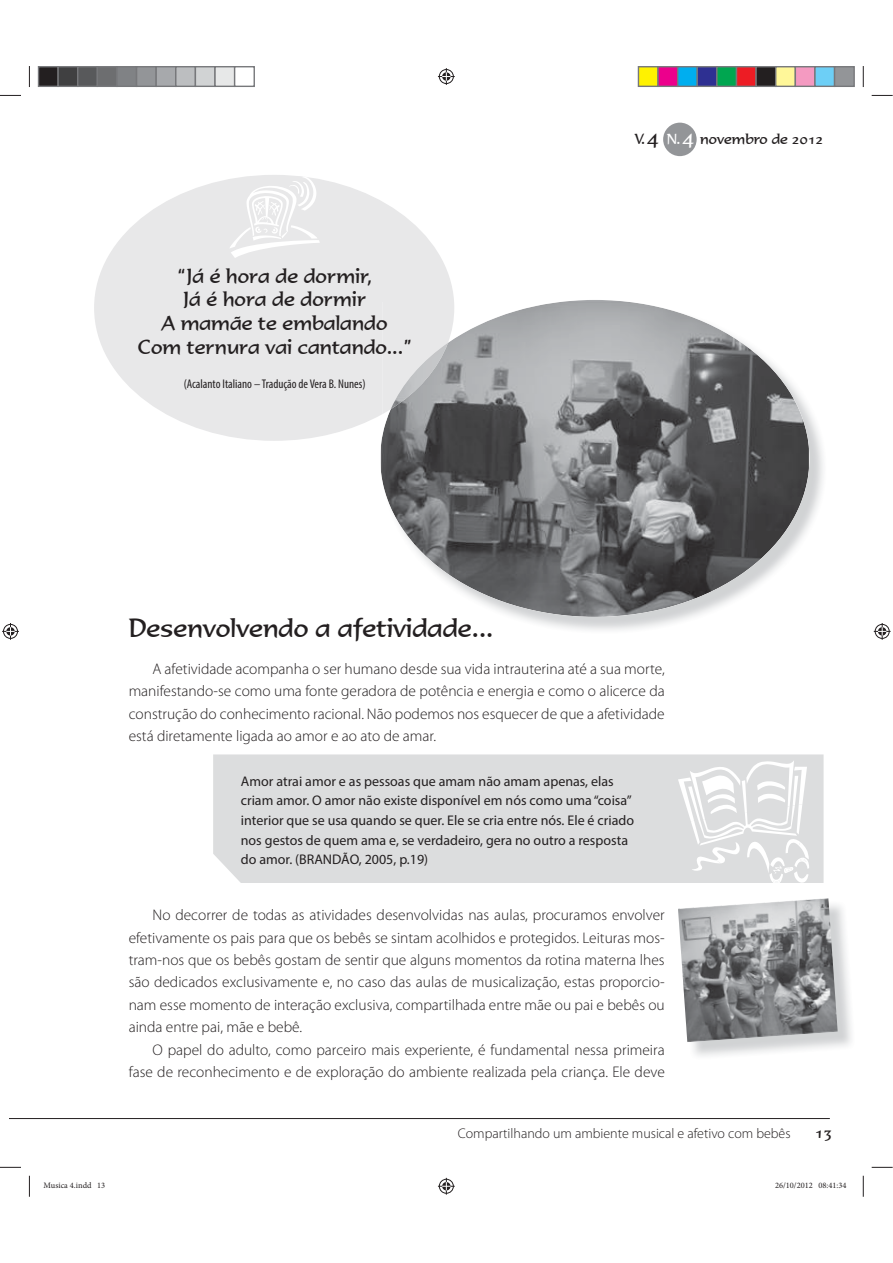
<style>
.page{position:relative;width:893px;height:1263px;background:#fff}
.page>*{position:absolute;margin:0;border:0;box-sizing:border-box;transform-origin:0 0}
.t1{font:25.2px "Formal 436 BT";color:#231f20}
.t2{font:19.65px/23.9px "Formal 436 BT";color:#231f20;text-align:center}
.t3{font:300 15.45px/22.4px "Myriad Pro";color:#231f20;text-align:justify}
.t4{font:15.45px "Formal 436 BT";color:#231f20}
.t5{font:13.95px/19.6px "Myriad Pro";color:#231f20}
.t6{font:300 13.95px "Myriad Pro";color:#231f20}
.t7{font:13.95px "Formal 436 BT";color:#231f20}
.t8{font:condensed 12.6px "Myriad Pro";color:#231f20}
.t9{font:8.4px "Minion Pro";color:#231f20}
.s1{font-size:21px}
.s2{color:#fff}
.s3{font-size:21px;color:#fff}
</style>
<div class="page">
<div style="left:213px;top:754px;width:610px;height:129px;background:#dcddde"></div>
<svg style="left:678px;top:760px;width:131px;height:123px"></svg>
<img style="left:678px;top:898px;width:160px;height:144px">
<div style="left:663px;top:123px;width:34px;height:33px;background:#939598;border-radius:50%"></div>
<hr style="left:10px;top:1118px;width:820px;height:1px;background:#231f20">
<img style="left:383px;top:302px;width:440px;height:328px">
<img style="left:383px;top:618px;width:109px;height:12px">
<img style="left:454px;top:302px;width:103px;height:36px">
<img style="left:380px;top:300px;width:429px;height:317px;border-radius:50%">
<svg style="left:94px;top:175px;width:360px;height:266px;fill:#e8e8e9"></svg>
<img style="left:382px;top:302px;width:72px;height:112px">
<img style="left:391px;top:343px;width:57px;height:66px">
<svg style="left:229px;top:176px;width:91px;height:82px"></svg>
<svg style="left:0;top:95px;width:21px;height:1px"></svg>
<svg style="left:872px;top:95px;width:21px;height:1px"></svg>
<svg style="left:0;top:1167px;width:21px;height:1px"></svg>
<svg style="left:872px;top:1167px;width:21px;height:1px"></svg>
<svg style="left:29px;top:66px;width:1px;height:21px"></svg>
<svg style="left:29px;top:1176px;width:1px;height:21px"></svg>
<svg style="left:863px;top:66px;width:1px;height:21px"></svg>
<svg style="left:863px;top:1176px;width:1px;height:21px"></svg>
<svg style="left:438px;top:68px;width:17px;height:17px"></svg>
<svg style="left:438px;top:1178px;width:17px;height:17px"></svg>
<svg style="left:2px;top:623px;width:17px;height:17px"></svg>
<svg style="left:874px;top:623px;width:16px;height:17px"></svg>
<div style="left:39px;top:67px;width:19px;height:19px;background:#231f20"></div>
<div style="left:38px;top:66px;width:21px;height:21px;border:1px solid #77787b"></div>
<div style="left:58px;top:67px;width:20px;height:19px;background:#404041"></div>
<div style="left:57px;top:66px;width:21px;height:21px;border:1px solid #77787b"></div>
<div style="left:78px;top:67px;width:19px;height:19px;background:#58595b"></div>
<div style="left:77px;top:66px;width:21px;height:21px;border:1px solid #77787b"></div>
<div style="left:97px;top:67px;width:20px;height:19px;background:#6d6e70"></div>
<div style="left:97px;top:66px;width:21px;height:21px;border:1px solid #77787b"></div>
<div style="left:117px;top:67px;width:20px;height:19px;background:#808285"></div>
<div style="left:116px;top:66px;width:21px;height:21px;border:1px solid #77787b"></div>
<div style="left:137px;top:67px;width:19px;height:19px;background:#939598"></div>
<div style="left:136px;top:66px;width:21px;height:21px;border:1px solid #77787b"></div>
<div style="left:156px;top:67px;width:20px;height:19px;background:#a7a9ac"></div>
<div style="left:155px;top:66px;width:21px;height:21px;border:1px solid #77787b"></div>
<div style="left:176px;top:67px;width:19px;height:19px;background:#bcbec0"></div>
<div style="left:175px;top:66px;width:21px;height:21px;border:1px solid #77787b"></div>
<div style="left:195px;top:67px;width:20px;height:19px;background:#d1d3d4"></div>
<div style="left:195px;top:66px;width:21px;height:21px;border:1px solid #77787b"></div>
<div style="left:215px;top:67px;width:20px;height:19px;background:#e7e8e8"></div>
<div style="left:214px;top:66px;width:21px;height:21px;border:1px solid #77787b"></div>
<div style="left:234px;top:66px;width:21px;height:21px;border:1px solid #77787b"></div>
<div style="left:638px;top:67px;width:20px;height:19px;background:#fff200"></div>
<div style="left:638px;top:66px;width:21px;height:21px;border:1px solid #77787b"></div>
<div style="left:658px;top:67px;width:20px;height:19px;background:#ec008c"></div>
<div style="left:657px;top:66px;width:21px;height:21px;border:1px solid #77787b"></div>
<div style="left:678px;top:67px;width:19px;height:19px;background:#00aeef"></div>
<div style="left:677px;top:66px;width:21px;height:21px;border:1px solid #77787b"></div>
<div style="left:697px;top:67px;width:20px;height:19px;background:#2e3092"></div>
<div style="left:696px;top:66px;width:21px;height:21px;border:1px solid #77787b"></div>
<div style="left:717px;top:67px;width:19px;height:19px;background:#00a650"></div>
<div style="left:716px;top:66px;width:21px;height:21px;border:1px solid #77787b"></div>
<div style="left:736px;top:67px;width:20px;height:19px;background:#ed1c24"></div>
<div style="left:736px;top:66px;width:21px;height:21px;border:1px solid #77787b"></div>
<div style="left:756px;top:67px;width:20px;height:19px;background:#231f20"></div>
<div style="left:755px;top:66px;width:21px;height:21px;border:1px solid #77787b"></div>
<div style="left:776px;top:67px;width:19px;height:19px;background:#fff799"></div>
<div style="left:775px;top:66px;width:21px;height:21px;border:1px solid #77787b"></div>
<div style="left:795px;top:67px;width:20px;height:19px;background:#f49ac1"></div>
<div style="left:794px;top:66px;width:22px;height:21px;border:1px solid #77787b"></div>
<div style="left:815px;top:67px;width:19px;height:19px;background:#6dcff6"></div>
<div style="left:814px;top:66px;width:21px;height:21px;border:1px solid #77787b"></div>
<div style="left:834px;top:67px;width:20px;height:19px;background:#939598"></div>
<div style="left:834px;top:66px;width:21px;height:21px;border:1px solid #77787b"></div>
<p class="t2" style="left:137px;top:264px;width:276px">“Já é hora de dormir,<br>Já é hora de dormir<br>A mamãe te embalando<br>Com ternura vai cantando...”</p>
<p class="t8" style="left:184px;top:379px;width:183px">(Acalanto Italiano – Tradução de Vera B. Nunes)</p>
<p class="t7" style="left:635px;top:130px;width:190px">V. <span class="s1">4</span> <span class="s2">N.</span> <span class="s3">4</span> novembro de 2012</p>
<h1 class="t1" style="left:129px;top:613px;width:366px">Desenvolvendo a afetividade...</h1>
<p class="t3" style="left:129px;top:658px;width:538px;text-indent:24px">A afetividade acompanha o ser humano desde sua vida intrauterina até a sua morte, manifestando-se como uma fonte geradora de potência e energia e como o alicerce da construção do conhecimento racional. Não podemos nos esquecer de que a afetividade está diretamente ligada ao amor e ao ato de amar.</p>
<p class="t5" style="left:241px;top:772px;width:395px">Amor atrai amor e as pessoas que amam não amam apenas, elas criam amor. O amor não existe disponível em nós como uma “coisa” interior que se usa quando se quer. Ele se cria entre nós. Ele é criado nos gestos de quem ama e, se verdadeiro, gera no outro a resposta do amor. (BRANDÃO, 2005, p.19)</p>
<p class="t3" style="left:129px;top:905px;width:537px;text-indent:24px">No decorrer de todas as atividades desenvolvidas nas aulas, procuramos envolver efetivamente os pais para que os bebês se sintam acolhidos e protegidos. Leituras mos&shy;tram-nos que os bebês gostam de sentir que alguns momentos da rotina materna lhes são dedicados exclusivamente e, no caso das aulas de musicalização, estas proporcio&shy;nam esse momento de interação exclusiva, compartilhada entre mãe ou pai e bebês ou ainda entre pai, mãe e bebê.</p>
<p class="t3" style="left:129px;top:1039px;width:538px;text-align:right">O papel do adulto, como parceiro mais experiente, é fundamental nessa primeira fase de reconhecimento e de exploração do ambiente realizada pela criança. Ele deve</p>
<p class="t6" style="left:458px;top:1128px;width:334px">Compartilhando um ambiente musical e afetivo com bebês</p>
<p class="t4" style="left:815px;top:1123px;width:19px">13</p>
<p class="t9" style="left:43px;top:1181px;width:63px">Musica 4.indd 13</p>
<p class="t9" style="left:775px;top:1181px;width:73px">26/10/2012 08:41:34</p>
</div>
